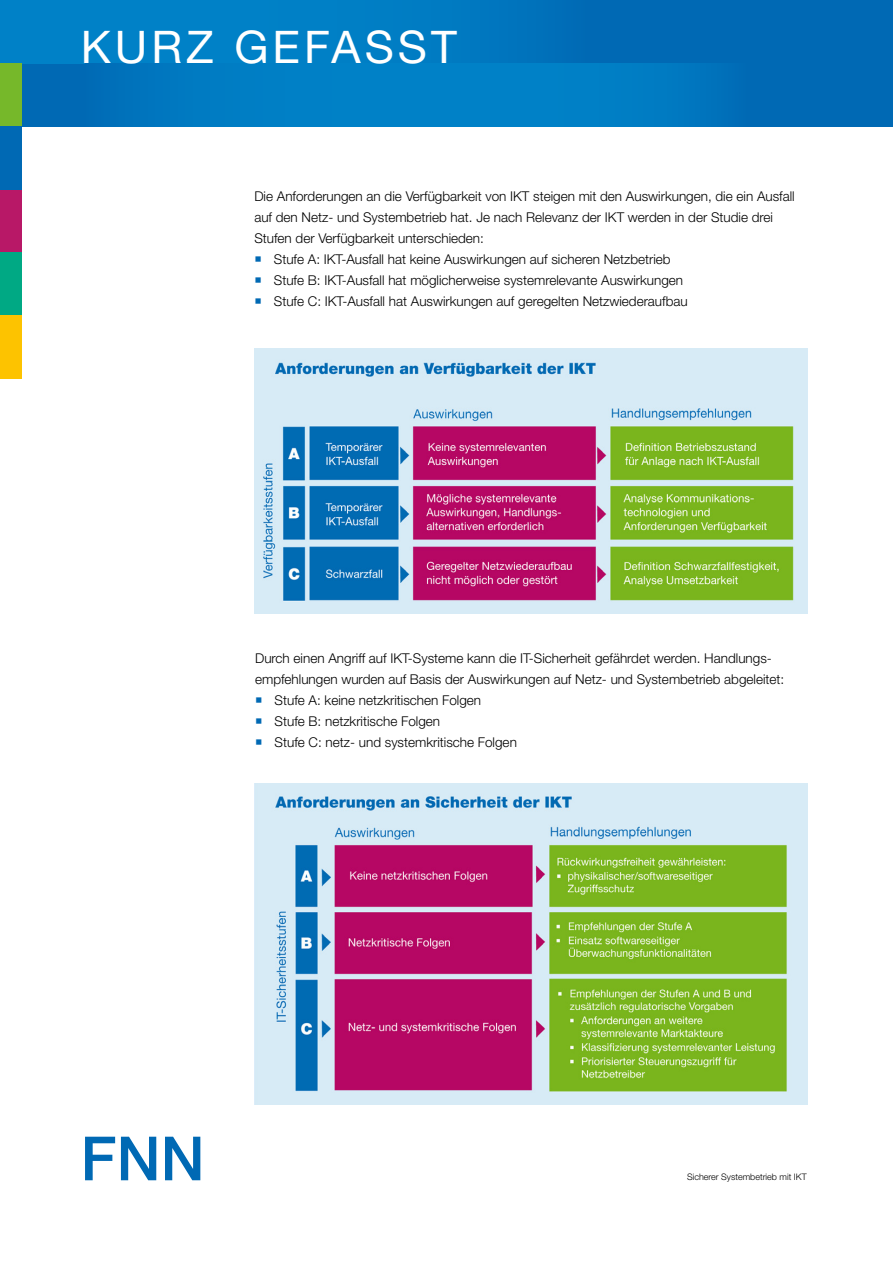
<style>
.page{position:relative;width:893px;height:1263px;background:#fff}
.page>*{position:absolute;margin:0;border:0;box-sizing:border-box;transform-origin:0 0}
.t1{font:45px "Helvetica Neue LT Std";letter-spacing:.09em;color:#fff}
.t2{font:300 13.5px "Helvetica Neue LT Std";color:#000}
.t3{font:300 9px "Helvetica Neue LT Std";color:#000}
</style>
<div class="page">
<img style="left:254px;top:349px;width:553px;height:265px">
<img style="left:255px;top:783px;width:553px;height:322px">
<div style="left:0;top:0;width:893px;height:126px;background:#0069b4"></div>
<div style="left:0;top:0;width:585px;height:63px;background:linear-gradient(to right,#0086cb,#0074bd)"></div>
<svg style="left:140px;top:63px;width:251px;height:63px"></svg>
<div style="left:391px;top:63px;width:355px;height:63px;background:linear-gradient(to right,#0086cb,#0075bd)"></div>
<div style="left:0;top:63px;width:21px;height:63px;background:#76b82a"></div>
<div style="left:0;top:189px;width:21px;height:64px;background:#b81867"></div>
<div style="left:0;top:253px;width:21px;height:63px;background:#00a984"></div>
<div style="left:0;top:316px;width:21px;height:63px;background:#fdc300"></div>
<div style="left:0;top:126px;width:21px;height:63px;background:#0069b4"></div>
<svg style="left:85px;top:1137px;width:30px;height:43px"></svg>
<svg style="left:121px;top:1137px;width:35px;height:43px"></svg>
<svg style="left:165px;top:1137px;width:35px;height:43px"></svg>
<h1 class="t1" style="left:81px;top:20px;width:378px">KURZ GEFASST</h1>
<p class="t2" style="left:254px;top:188px;width:542px">Die Anforderungen an die Verfügbarkeit von IKT steigen mit den Auswirkungen, die ein Ausfall</p>
<p class="t2" style="left:254px;top:209px;width:520px">auf den Netz- und Systembetrieb hat. Je nach Relevanz der IKT werden in der Studie drei</p>
<p class="t2" style="left:254px;top:230px;width:231px">Stufen der Verfügbarkeit unterschieden:</p>
<p class="t2" style="left:274px;top:251px;width:398px">Stufe A: IKT-Ausfall hat keine Auswirkungen auf sicheren Netzbetrieb</p>
<p class="t2" style="left:274px;top:272px;width:411px">Stufe B: IKT-Ausfall hat möglicherweise systemrelevante Auswirkungen</p>
<p class="t2" style="left:274px;top:293px;width:415px">Stufe C: IKT-Ausfall hat Auswirkungen auf geregelten Netzwiederaufbau</p>
<p class="t2" style="left:255px;top:650px;width:518px">Durch einen Angriff auf IKT-Systeme kann die IT-Sicherheit gefährdet werden. Handlungs-</p>
<p class="t2" style="left:255px;top:671px;width:531px">empfehlungen wurden auf Basis der Auswirkungen auf Netz- und Systembetrieb abgeleitet:</p>
<p class="t2" style="left:275px;top:692px;width:208px">Stufe A: keine netzkritischen Folgen</p>
<p class="t2" style="left:275px;top:713px;width:167px">Stufe B: netzkritische Folgen</p>
<p class="t2" style="left:275px;top:734px;width:244px">Stufe C: netz- und systemkritische Folgen</p>
<p class="t3" style="left:687px;top:1171px;width:121px">Sicherer Systembetrieb mit IKT</p>
</div>
